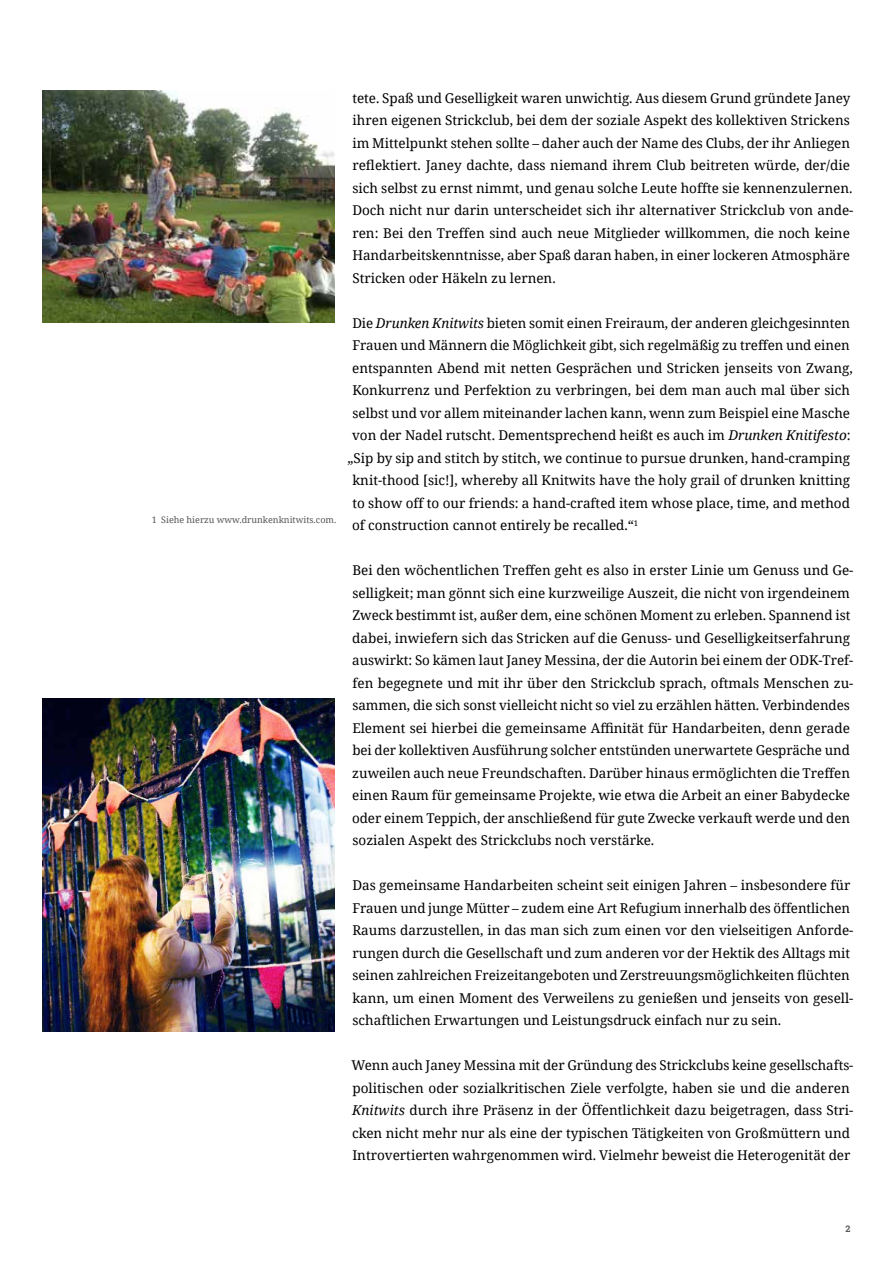
<style>
.page{position:relative;width:893px;height:1263px;background:#fff}
.page>*{position:absolute;margin:0;border:0;box-sizing:border-box;transform-origin:0 0}
.t1{font:13.5px/22.5px "Noto Serif";color:#000}
.t2{font:9px "Noto Serif";color:#575756}
.t3{font:700 9px "Roboto Slab";color:#575756}
.s1{font-style:italic}
</style>
<div class="page">
<img style="left:43px;top:90px;width:292px;height:233px">
<img style="left:43px;top:699px;width:292px;height:332px">
<p class="t2" style="left:152px;top:513px;width:186px">1 Siehe hierzu www.drunkenknitwits.com.</p>
<p class="t1" style="left:352px;top:86px;width:503px">tete. Spaß und Geselligkeit waren unwichtig. Aus diesem Grund gründete Janey ihren eigenen Strickclub, bei dem der soziale Aspekt des kollektiven Strickens im Mittelpunkt stehen sollte – daher auch der Name des Clubs, der ihr Anliegen reflektiert. Janey dachte, dass niemand ihrem Club beitreten würde, der/die sich selbst zu ernst nimmt, und genau solche Leute hoffte sie kennenzulernen.<br>Doch nicht nur darin unterscheidet sich ihr alternativer Strickclub von ande&shy;ren: Bei den Treffen sind auch neue Mitglieder willkommen, die noch keine Handarbeitskenntnisse, aber Spaß daran haben, in einer lockeren Atmosphäre Stricken oder Häkeln zu lernen.</p>
<p class="t1" style="left:352px;top:311px;width:499px">Die <span class="s1">Drunken Knitwits</span> bieten somit einen Freiraum, der anderen gleichgesinnten</p>
<p class="t1" style="left:352px;top:333px;width:499px">Frauen und Männern die Möglichkeit gibt, sich regelmäßig zu treffen und einen</p>
<p class="t1" style="left:352px;top:356px;width:502px">entspannten Abend mit netten Gesprächen und Stricken jenseits von Zwang,</p>
<p class="t1" style="left:352px;top:378px;width:499px">Konkurrenz und Perfektion zu verbringen, bei dem man auch mal über sich</p>
<p class="t1" style="left:352px;top:401px;width:499px">selbst und vor allem miteinander lachen kann, wenn zum Beispiel eine Masche</p>
<p class="t1" style="left:352px;top:423px;width:500px">von der Nadel rutscht. Dementsprechend heißt es auch im <span class="s1">Drunken Knitifesto</span>:</p>
<p class="t1" style="left:348px;top:446px;width:504px">„Sip by sip and stitch by stitch, we continue to pursue drunken, hand-cramping</p>
<p class="t1" style="left:352px;top:468px;width:499px">knit-thood [sic!], whereby all Knitwits have the holy grail of drunken knitting</p>
<p class="t1" style="left:352px;top:491px;width:499px">to show off to our friends: a hand-crafted item whose place, time, and method</p>
<p class="t1" style="left:352px;top:513px;width:288px">of construction cannot entirely be recalled.“<sup>1</sup></p>
<p class="t1" style="left:352px;top:558px;width:503px">Bei den wöchentlichen Treffen geht es also in erster Linie um Genuss und Ge&shy;selligkeit; man gönnt sich eine kurzweilige Auszeit, die nicht von irgendeinem Zweck bestimmt ist, außer dem, eine schönen Moment zu erleben. Spannend ist dabei, inwiefern sich das Stricken auf die Genuss- und Geselligkeitserfahrung auswirkt: So kämen laut Janey Messina, der die Autorin bei einem der ODK-Tref&shy;fen begegnete und mit ihr über den Strickclub sprach, oftmals Menschen zu&shy;sammen, die sich sonst vielleicht nicht so viel zu erzählen hätten. Verbindendes Element sei hierbei die gemeinsame Affinität für Handarbeiten, denn gerade bei der kollektiven Ausführung solcher entstünden unerwartete Gespräche und zuweilen auch neue Freundschaften. Darüber hinaus ermöglichten die Treffen einen Raum für gemeinsame Projekte, wie etwa die Arbeit an einer Babydecke oder einem Teppich, der anschließend für gute Zwecke verkauft werde und den sozialen Aspekt des Strickclubs noch verstärke.</p>
<p class="t1" style="left:352px;top:873px;width:503px">Das gemeinsame Handarbeiten scheint seit einigen Jahren – insbesondere für Frauen und junge Mütter – zudem eine Art Refugium innerhalb des öffentlichen Raums darzustellen, in das man sich zum einen vor den vielseitigen Anforde&shy;rungen durch die Gesellschaft und zum anderen vor der Hektik des Alltags mit seinen zahlreichen Freizeitangeboten und Zerstreuungsmöglichkeiten flüchten kann, um einen Moment des Verweilens zu genießen und jenseits von gesell&shy;schaftlichen Erwartungen und Leistungsdruck einfach nur zu sein.</p>
<p class="t1" style="left:352px;top:1053px;width:503px">Wenn auch Janey Messina mit der Gründung des Strickclubs keine gesellschafts&shy;politischen oder sozialkritischen Ziele verfolgte, haben sie und die anderen <span class="s1">Knitwits</span> durch ihre Präsenz in der Öffentlichkeit dazu beigetragen, dass Stri&shy;cken nicht mehr nur als eine der typischen Tätigkeiten von Großmüttern und Introvertierten wahrgenommen wird. Vielmehr beweist die Heterogenität der</p>
<p class="t3" style="left:845px;top:1222px;width:6px">2</p>
</div>
